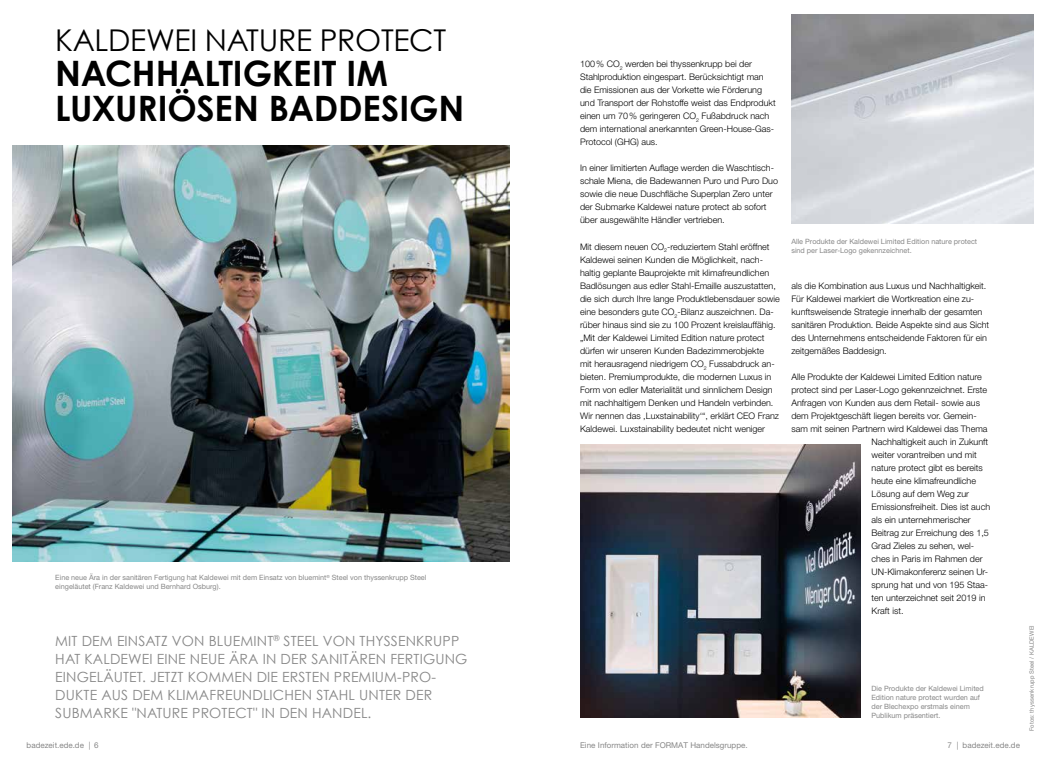
<style>
.page{position:relative;width:1049px;height:766px;background:#fff}
.page>*{position:absolute;margin:0;border:0;box-sizing:border-box;transform-origin:0 0}
.t1{font:700 35px/35px "Century Gothic";letter-spacing:-.005em;color:#000}
.t2{font:30px "Century Gothic";letter-spacing:-.01em;color:#000}
.t3{font:14px/18px "Century Gothic";letter-spacing:.01em;color:#878787}
.t4{font:300 9px/13px "Helvetica Neue LT Pro";color:#000}
.t5{font:8px "Helvetica Neue LT Pro";color:#878787}
.t6{font:7.2px/9px "Helvetica Neue LT Pro";color:#878787}
.t7{font:6px "Helvetica Neue LT Pro";letter-spacing:.025em;color:#878787}
</style>
<div class="page">
<img style="left:13px;top:145px;width:496px;height:416px">
<img style="left:791px;top:14px;width:243px;height:209px">
<img style="left:580px;top:444px;width:280px;height:273px">
<h2 class="t2" style="left:55px;top:22px;width:392px">KALDEWEI NATURE PROTECT</h2>
<h1 class="t1" style="left:55px;top:55px;width:410px">NACHHALTIGKEIT IM<br>LUXURIÖSEN BADDESIGN</h1>
<p class="t6" style="left:55px;top:572px;width:373px">Eine neue Ära in der sanitären Fertigung hat Kaldewei mit dem Einsatz von bluemint<sup>®</sup> Steel von thyssenkrupp Steel eingeläutet (Franz Kaldewei und Bernhard Osburg).</p>
<p class="t3" style="left:55px;top:631px;width:414px">MIT DEM EINSATZ VON BLUEMINT<sup>®</sup> STEEL VON THYSSENKRUPP HAT KALDEWEI EINE NEUE ÄRA IN DER SANITÄREN FERTIGUNG EINGELÄUTET. JETZT KOMMEN DIE ERSTEN PREMIUM-PRO-DUKTE AUS DEM KLIMAFREUNDLICHEN STAHL UNTER DER SUBMARKE "NATURE PROTECT" IN DEN HANDEL.</p>
<p class="t4" style="left:580px;top:57px;width:197px">100% CO<sub>2</sub> werden bei thyssenkrupp bei der Stahlproduktion eingespart. Berücksichtigt man die Emissionen aus der Vorkette wie Förderung und Transport der Rohstoffe weist das Endprodukt einen um 70% geringeren CO<sub>2</sub> Fußabdruck nach dem international anerkannten Green-House-Gas-Protocol (GHG) aus.</p>
<p class="t4" style="left:580px;top:161px;width:200px">In einer limitierten Auflage werden die Waschtisch&shy;schale Miena, die Badewannen Puro und Puro Duo sowie die neue Duschfläche Superplan Zero unter der Submarke Kaldewei nature protect ab sofort über ausgewählte Händler vertrieben.</p>
<p class="t4" style="left:580px;top:239px;width:201px">Mit diesem neuen CO<sub>2</sub>-reduziertem Stahl eröffnet Kaldewei seinen Kunden die Möglichkeit, nach&shy;haltig geplante Bauprojekte mit klimafreundlichen Badlösungen aus edler Stahl-Emaille auszustatten, die sich durch Ihre lange Produktlebensdauer sowie eine besonders gute CO<sub>2</sub>-Bilanz auszeichnen. Da&shy;rüber hinaus sind sie zu 100 Prozent kreislauffähig. „Mit der Kaldewei Limited Edition nature protect dürfen wir unseren Kunden Badezimmerobjekte<br>mit herausragend niedrigem CO<sub>2</sub> Fussabdruck an&shy;bieten. Premiumprodukte, die modernen Luxus in Form von edler Materialität und sinnlichem Design mit nachhaltigem Denken und Handeln verbinden.<br>Wir nennen das ‚Luxstainability‘“, erklärt CEO Franz Kaldewei. Luxstainability bedeutet nicht weniger</p>
<p class="t6" style="left:791px;top:236px;width:187px">Alle Produkte der Kaldewei Limited Edition nature protect sind per Laser-Logo gekennzeichnet.</p>
<p class="t4" style="left:791px;top:278px;width:199px">als die Kombination aus Luxus und Nachhaltigkeit.<br>Für Kaldewei markiert die Wortkreation eine zu&shy;kunftsweisende Strategie innerhalb der gesamten sanitären Produktion. Beide Aspekte sind aus Sicht des Unternehmens entscheidende Faktoren für ein zeitgemäßes Baddesign.</p>
<p class="t4" style="left:791px;top:369px;width:192px">Alle Produkte der Kaldewei Limited Edition nature</p>
<p class="t4" style="left:791px;top:382px;width:197px">protect sind per Laser-Logo gekennzeichnet. Erste</p>
<p class="t4" style="left:791px;top:395px;width:190px">Anfragen von Kunden aus dem Retail- sowie aus</p>
<p class="t4" style="left:791px;top:408px;width:187px">dem Projektgeschäft liegen bereits vor. Gemein-</p>
<p class="t4" style="left:791px;top:421px;width:198px">sam mit seinen Partnern wird Kaldewei das Thema</p>
<p class="t4" style="left:871px;top:434px;width:118px">Nachhaltigkeit auch in Zukunft</p>
<p class="t4" style="left:871px;top:447px;width:107px">weiter vorantreiben und mit</p>
<p class="t4" style="left:871px;top:460px;width:113px">nature protect gibt es bereits</p>
<p class="t4" style="left:871px;top:473px;width:106px">heute eine klimafreundliche</p>
<p class="t4" style="left:871px;top:486px;width:99px">Lösung auf dem Weg zur</p>
<p class="t4" style="left:871px;top:499px;width:120px">Emissionsfreiheit. Dies ist auch</p>
<p class="t4" style="left:871px;top:512px;width:101px">als ein unternehmerischer</p>
<p class="t4" style="left:871px;top:525px;width:119px">Beitrag zur Erreichung des 1,5</p>
<p class="t4" style="left:871px;top:538px;width:104px">Grad Zieles zu sehen, wel-</p>
<p class="t4" style="left:871px;top:551px;width:113px">ches in Paris im Rahmen der</p>
<p class="t4" style="left:871px;top:564px;width:118px">UN-Klimakonferenz seinen Ur-</p>
<p class="t4" style="left:871px;top:577px;width:118px">sprung hat und von 195 Staa-</p>
<p class="t4" style="left:871px;top:590px;width:116px">ten unterzeichnet seit 2019 in</p>
<p class="t4" style="left:871px;top:603px;width:34px">Kraft ist.</p>
<p class="t6" style="left:871px;top:683px;width:114px">Die Produkte der Kaldewei Limited<br>Edition nature protect wurden auf der Blechexpo erstmals einem<br>Publikum präsentiert.</p>
<p class="t5" style="left:27px;top:740px;width:74px">badezeit.ede.de | 6</p>
<p class="t5" style="left:580px;top:740px;width:169px">Eine Information der FORMAT Handelsgruppe.</p>
<p class="t5" style="left:947px;top:740px;width:74px">7 | badezeit.ede.de</p>
<p class="t7" style="left:1028px;top:730px;width:107px;rotate:-90deg">Fotos: thyssenkrupp Steel / KALDEWEI</p>
</div>
